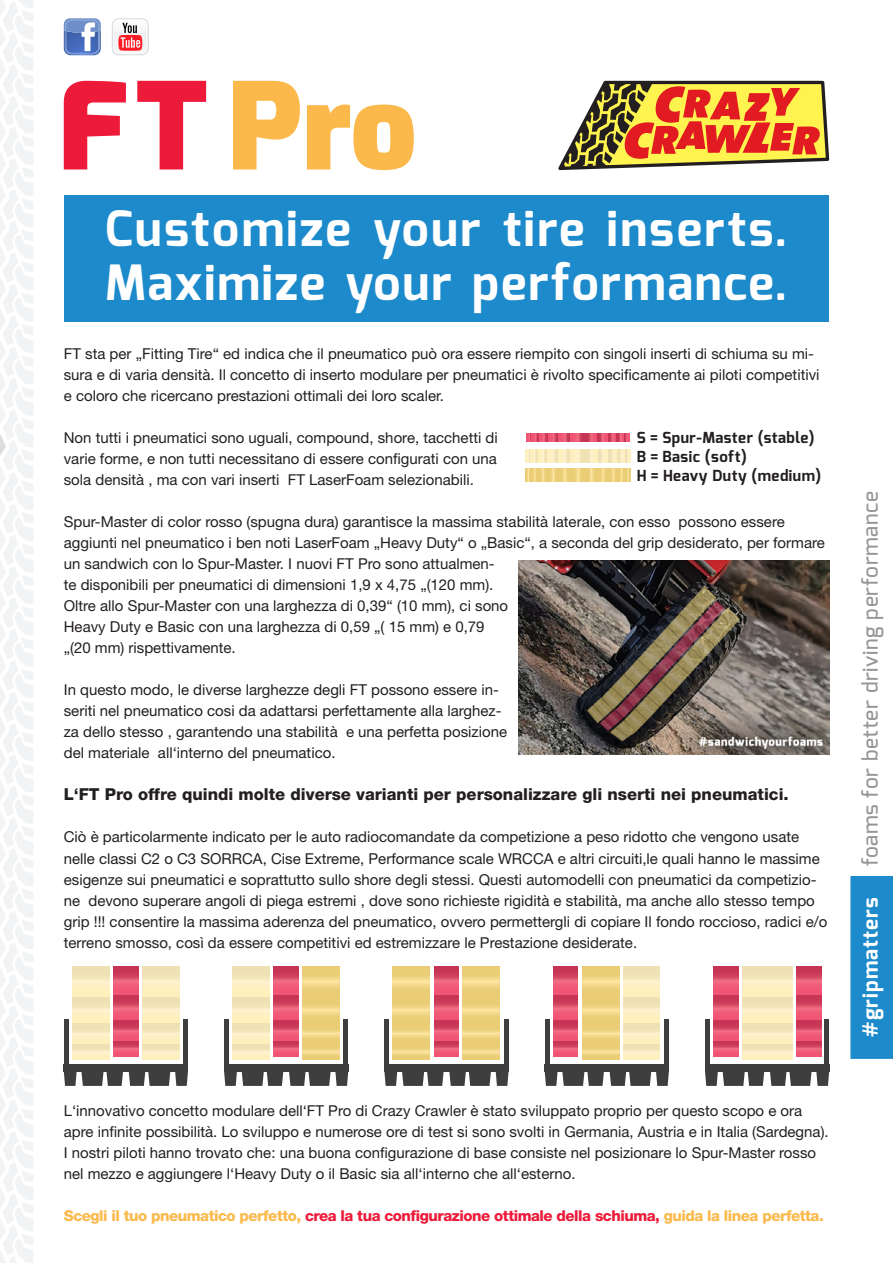
<style>
.page{position:relative;width:893px;height:1263px;background:#fff}
.page>*{position:absolute;margin:0;border:0;box-sizing:border-box;transform-origin:0 0}
.t1{font:700 48.6px "Exo";letter-spacing:.04em;color:#fff}
.t2{font:500 21px "Exo";letter-spacing:.03em;color:#939598}
.t3{font:700 21px "Exo";letter-spacing:.05em;color:#fff}
.SL{font:800 16.5px "Helvetica Neue";color:#231f20}
.t4{font:700 15.15px "Exo";letter-spacing:.03em;color:#231f20}
.Copy{font:15px/21px "Helvetica Neue";color:#231f20}
.SL-2{font:800 15px "Helvetica Neue";letter-spacing:-.03em;color:#fcb94b}
.s1{color:#ed1a3a}
</style>
<div class="page">
<div style="left:850px;top:876px;width:43px;height:183px;background:#1d8acb"></div>
<svg style="left:64px;top:18px;width:37px;height:37px"></svg>
<svg style="left:112px;top:18px;width:37px;height:37px"></svg>
<svg style="left:0;top:0;width:33px;height:1263px"></svg>
<svg style="left:558px;top:80px;width:272px;height:91px"></svg>
<svg style="left:233px;top:81px;width:181px;height:89px"></svg>
<svg style="left:64px;top:81px;width:142px;height:88px"></svg>
<div style="left:64px;top:196px;width:764px;height:126px;background:#1d8acb"></div>
<svg style="left:525px;top:468px;width:6px;height:14px"></svg>
<svg style="left:625px;top:468px;width:5px;height:14px"></svg>
<svg style="left:538px;top:468px;width:9px;height:14px"></svg>
<svg style="left:608px;top:468px;width:9px;height:14px"></svg>
<svg style="left:547px;top:468px;width:11px;height:14px"></svg>
<svg style="left:597px;top:468px;width:11px;height:14px"></svg>
<svg style="left:558px;top:468px;width:13px;height:14px"></svg>
<svg style="left:585px;top:468px;width:12px;height:14px"></svg>
<svg style="left:571px;top:468px;width:14px;height:14px"></svg>
<svg style="left:531px;top:468px;width:7px;height:14px"></svg>
<svg style="left:617px;top:468px;width:8px;height:14px"></svg>
<svg style="left:571px;top:433px;width:14px;height:9px"></svg>
<svg style="left:526px;top:433px;width:45px;height:9px"></svg>
<svg style="left:585px;top:433px;width:44px;height:9px"></svg>
<svg style="left:571px;top:449px;width:14px;height:13px"></svg>
<svg style="left:525px;top:449px;width:46px;height:13px"></svg>
<svg style="left:585px;top:449px;width:45px;height:13px"></svg>
<div style="left:504px;top:1019px;width:5px;height:51px;background:#3e3e3f"></div>
<div style="left:384px;top:1019px;width:5px;height:51px;background:#3e3e3f"></div>
<div style="left:384px;top:1064px;width:125px;height:7px;background:#3e3e3f"></div>
<svg style="left:384px;top:1071px;width:125px;height:15px"></svg>
<svg style="left:434px;top:1040px;width:25px;height:16px"></svg>
<svg style="left:434px;top:994px;width:25px;height:27px"></svg>
<svg style="left:434px;top:966px;width:25px;height:28px"></svg>
<svg style="left:434px;top:1021px;width:25px;height:19px"></svg>
<svg style="left:393px;top:1043px;width:37px;height:16px"></svg>
<svg style="left:393px;top:996px;width:37px;height:27px"></svg>
<svg style="left:393px;top:966px;width:37px;height:30px"></svg>
<svg style="left:393px;top:1023px;width:37px;height:20px"></svg>
<svg style="left:463px;top:1043px;width:37px;height:16px"></svg>
<svg style="left:463px;top:996px;width:37px;height:27px"></svg>
<svg style="left:463px;top:966px;width:37px;height:30px"></svg>
<svg style="left:463px;top:1023px;width:37px;height:20px"></svg>
<div style="left:343px;top:1019px;width:5px;height:51px;background:#3e3e3f"></div>
<div style="left:224px;top:1019px;width:5px;height:51px;background:#3e3e3f"></div>
<div style="left:224px;top:1064px;width:124px;height:7px;background:#3e3e3f"></div>
<svg style="left:224px;top:1071px;width:59px;height:15px"></svg>
<svg style="left:289px;top:1071px;width:59px;height:15px"></svg>
<svg style="left:274px;top:1040px;width:24px;height:16px"></svg>
<svg style="left:274px;top:994px;width:24px;height:27px"></svg>
<svg style="left:274px;top:966px;width:24px;height:28px"></svg>
<svg style="left:274px;top:1021px;width:24px;height:19px"></svg>
<svg style="left:233px;top:1043px;width:37px;height:16px"></svg>
<svg style="left:233px;top:996px;width:37px;height:27px"></svg>
<svg style="left:233px;top:966px;width:37px;height:30px"></svg>
<svg style="left:233px;top:1023px;width:37px;height:20px"></svg>
<svg style="left:302px;top:1043px;width:37px;height:16px"></svg>
<svg style="left:302px;top:996px;width:37px;height:27px"></svg>
<svg style="left:302px;top:966px;width:37px;height:30px"></svg>
<svg style="left:302px;top:1023px;width:37px;height:20px"></svg>
<div style="left:664px;top:1019px;width:5px;height:51px;background:#3e3e3f"></div>
<div style="left:545px;top:1019px;width:5px;height:51px;background:#3e3e3f"></div>
<div style="left:545px;top:1064px;width:124px;height:7px;background:#3e3e3f"></div>
<svg style="left:545px;top:1071px;width:59px;height:15px"></svg>
<svg style="left:610px;top:1071px;width:59px;height:15px"></svg>
<svg style="left:553px;top:1040px;width:25px;height:16px"></svg>
<svg style="left:553px;top:994px;width:25px;height:27px"></svg>
<svg style="left:553px;top:966px;width:25px;height:28px"></svg>
<svg style="left:553px;top:1021px;width:25px;height:19px"></svg>
<svg style="left:623px;top:1043px;width:37px;height:16px"></svg>
<svg style="left:623px;top:996px;width:37px;height:27px"></svg>
<svg style="left:623px;top:966px;width:37px;height:30px"></svg>
<svg style="left:623px;top:1023px;width:37px;height:20px"></svg>
<svg style="left:582px;top:1043px;width:37px;height:16px"></svg>
<svg style="left:582px;top:996px;width:37px;height:27px"></svg>
<svg style="left:582px;top:966px;width:37px;height:30px"></svg>
<svg style="left:582px;top:1023px;width:37px;height:20px"></svg>
<div style="left:824px;top:1019px;width:5px;height:51px;background:#3e3e3f"></div>
<div style="left:705px;top:1019px;width:5px;height:51px;background:#3e3e3f"></div>
<div style="left:705px;top:1064px;width:124px;height:7px;background:#3e3e3f"></div>
<svg style="left:705px;top:1071px;width:59px;height:15px"></svg>
<svg style="left:770px;top:1071px;width:59px;height:15px"></svg>
<svg style="left:714px;top:1040px;width:24px;height:16px"></svg>
<svg style="left:714px;top:994px;width:24px;height:27px"></svg>
<svg style="left:714px;top:966px;width:24px;height:28px"></svg>
<svg style="left:714px;top:1021px;width:24px;height:19px"></svg>
<svg style="left:797px;top:1040px;width:24px;height:16px"></svg>
<svg style="left:797px;top:994px;width:24px;height:27px"></svg>
<svg style="left:797px;top:966px;width:24px;height:28px"></svg>
<svg style="left:797px;top:1021px;width:24px;height:19px"></svg>
<svg style="left:743px;top:1043px;width:49px;height:16px"></svg>
<svg style="left:743px;top:996px;width:49px;height:27px"></svg>
<svg style="left:743px;top:966px;width:49px;height:30px"></svg>
<svg style="left:743px;top:1023px;width:49px;height:20px"></svg>
<div style="left:64px;top:1019px;width:5px;height:51px;background:#3e3e3f"></div>
<div style="left:183px;top:1019px;width:5px;height:51px;background:#3e3e3f"></div>
<div style="left:64px;top:1064px;width:124px;height:7px;background:#3e3e3f"></div>
<svg style="left:129px;top:1071px;width:59px;height:15px"></svg>
<svg style="left:64px;top:1071px;width:59px;height:15px"></svg>
<svg style="left:114px;top:1040px;width:24px;height:16px"></svg>
<svg style="left:114px;top:994px;width:24px;height:27px"></svg>
<svg style="left:114px;top:966px;width:24px;height:28px"></svg>
<svg style="left:114px;top:1021px;width:24px;height:19px"></svg>
<svg style="left:142px;top:1043px;width:37px;height:16px"></svg>
<svg style="left:142px;top:996px;width:37px;height:27px"></svg>
<svg style="left:142px;top:966px;width:37px;height:30px"></svg>
<svg style="left:142px;top:1023px;width:37px;height:20px"></svg>
<svg style="left:73px;top:1043px;width:37px;height:16px"></svg>
<svg style="left:73px;top:996px;width:37px;height:27px"></svg>
<svg style="left:73px;top:966px;width:37px;height:30px"></svg>
<svg style="left:73px;top:1023px;width:37px;height:20px"></svg>
<img style="left:519px;top:561px;width:311px;height:194px">
<p class="t1" style="left:105px;top:198px;width:684px">Customize your tire inserts.</p>
<p class="t1" style="left:105px;top:251px;width:684px">Maximize your performance.</p>
<p class="Copy" style="left:64px;top:343px;width:757px">FT sta per „Fitting Tire“ ed indica che il pneumatico può ora essere riempito con singoli inserti di schiuma su mi&shy;sura e di varia densità. Il concetto di inserto modulare per pneumatici è rivolto specificamente ai piloti competitivi e coloro che ricercano prestazioni ottimali dei loro scaler.</p>
<p class="Copy" style="left:64px;top:427px;width:436px;text-align:justify">Non tutti i pneumatici sono uguali, compound, shore, tacchetti di varie forme, e non tutti necessitano di essere configurati con una sola densità , ma con vari inserti FT LaserFoam selezionabili.</p>
<p class="Copy" style="left:64px;top:511px;width:762px">Spur-Master di color rosso (spugna dura) garantisce la massima stabilità laterale, con esso possono essere aggiunti nel pneumatico i ben noti LaserFoam „Heavy Duty“ o „Basic“, a seconda del grip desiderato, per formare un sandwich con lo Spur-Master. I nuovi FT Pro sono attualmen-<br>te disponibili per pneumatici di dimensioni 1,9 x 4,75 „(120 mm).<br>Oltre allo Spur-Master con una larghezza di 0,39“ (10 mm), ci sono<br>Heavy Duty e Basic con una larghezza di 0,59 „( 15 mm) e 0,79<br>„(20 mm) rispettivamente.</p>
<p class="Copy" style="left:64px;top:679px;width:445px">In questo modo, le diverse larghezze degli FT possono essere in&shy;seriti nel pneumatico cosi da adattarsi perfettamente alla larghez&shy;za dello stesso , garantendo una stabilità e una perfetta posizione del materiale all‘interno del pneumatico.</p>
<p class="SL" style="left:64px;top:785px;width:726px">L‘FT Pro offre quindi molte diverse varianti per personalizzare gli nserti nei pneumatici.</p>
<p class="Copy" style="left:64px;top:826px;width:765px">Ciò è particolarmente indicato per le auto radiocomandate da competizione a peso ridotto che vengono usate nelle classi C2 o C3 SORRCA, Cise Extreme, Performance scale WRCCA e altri circuiti,le quali hanno le massime esigenze sui pneumatici e soprattutto sullo shore degli stessi. Questi automodelli con pneumatici da competizio&shy;ne devono superare angoli di piega estremi , dove sono richieste rigidità e stabilità, ma anche allo stesso tempo grip !!! consentire la massima aderenza del pneumatico, ovvero permettergli di copiare Il fondo roccioso, radici e/o terreno smosso, così da essere competitivi ed estremizzare le Prestazione desiderate.</p>
<p class="t4" style="left:637px;top:427px;width:179px">S = Spur-Master (stable)</p>
<p class="t4" style="left:637px;top:446px;width:112px">B = Basic (soft)</p>
<p class="t4" style="left:637px;top:465px;width:186px">H = Heavy Duty (medium)</p>
<p class="Copy" style="left:64px;top:1099px;width:766px">L‘innovativo concetto modulare dell‘FT Pro di Crazy Crawler è stato sviluppato proprio per questo scopo e ora apre infinite possibilità. Lo sviluppo e numerose ore di test si sono svolti in Germania, Austria e in Italia (Sardegna).<br>I nostri piloti hanno trovato che: una buona configurazione di base consiste nel posizionare lo Spur-Master rosso nel mezzo e aggiungere l‘Heavy Duty o il Basic sia all‘interno che all‘esterno.</p>
<p class="SL-2" style="left:64px;top:1206px;width:761px">Scegli il tuo pneumatico perfetto, <span class="s1">crea la tua configurazione ottimale della schiuma,</span> guida la linea perfetta.</p>
<h2 class="t2" style="left:857px;top:866px;width:376px;rotate:-90deg">foams for better driving performance</h2>
<h2 class="t3" style="left:857px;top:1036px;width:141px;rotate:-90deg">#gripmatters</h2>
</div>
